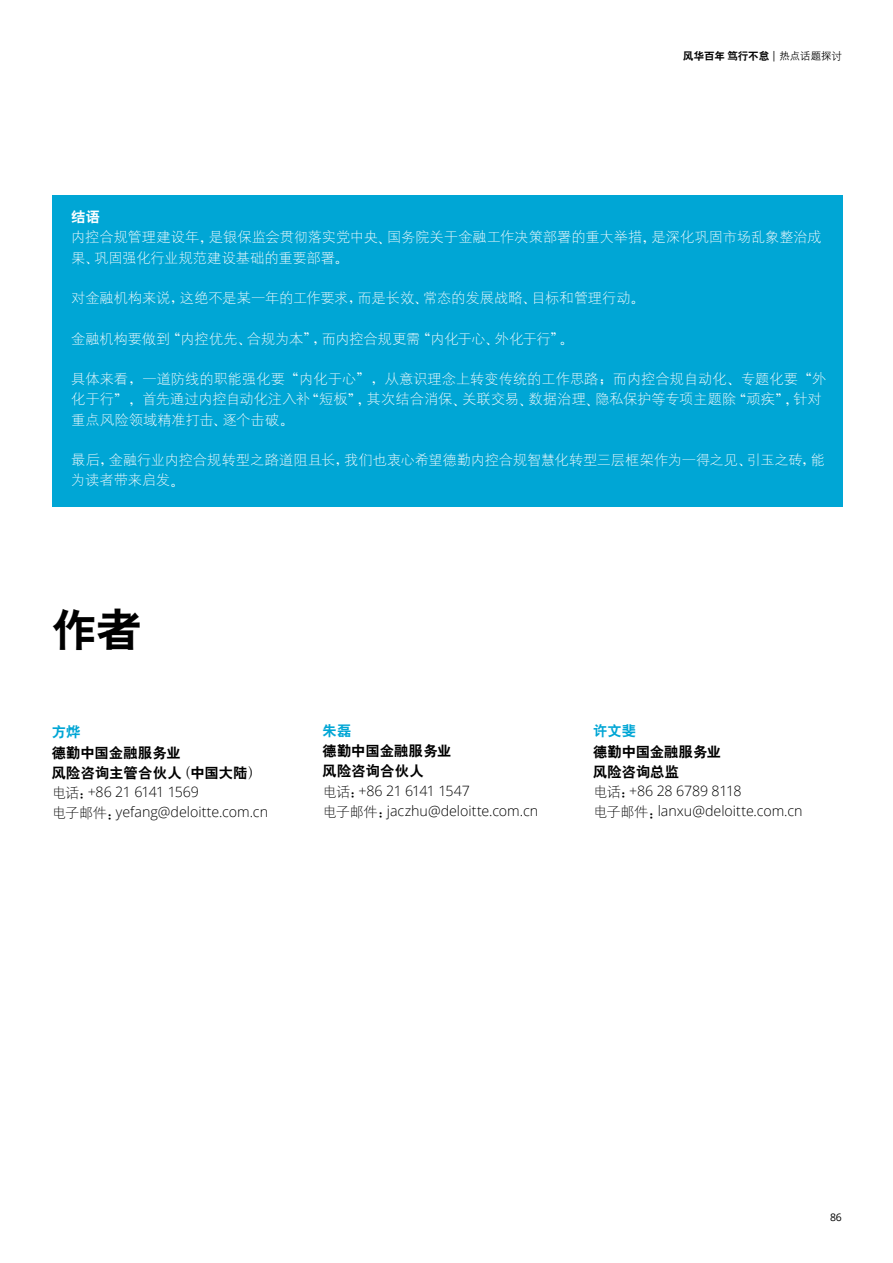
<style>
.page{position:relative;width:893px;height:1263px;background:#fff}
.page>*{position:absolute;margin:0;border:0;box-sizing:border-box;transform-origin:0 0}
.t1{font:45px "H Yb 2 gj";color:#000}
.t2{font:14.25px/20.2px "H Yg 1 gj";color:#fff}
.t3{font:300 14.25px/20.2px "Open Sans";letter-spacing:-.005em;color:#000}
.t4{font:14.25px/20.2px "H Yb 2 gj";letter-spacing:.005em;color:#000}
.t5{font:14.25px "H Yb 2 gj";letter-spacing:.01em;color:#00a6d5}
.t6{font:14.25px "H Yb 2 gj";color:#fff}
.t7{font:10.5px "H Yb 2 gj";letter-spacing:-.01em;color:#000}
.t8{font:10.5px "Open Sans";color:#000}
.s1{font-family:"Open Sans"}
.s2{font-family:"H Yg 2 gj"}
.s3{font-family:"H Ya 6 gj"}
.s4{font-family:"H Yg 1 gj";font-weight:400}
.s5{font-family:"H Ya 6 gj";font-weight:400}
</style>
<div class="page">
<div style="left:52px;top:195px;width:791px;height:311px;background:#00a6d5"></div>
<p class="t7" style="left:683px;top:51px;width:160px">风华百年笃行不怠 <span class="s1">|</span> <span class="s2">热点话题探讨</span></p>
<p class="t6" style="left:71px;top:210px;width:30px">结语</p>
<p class="t2" style="left:71px;top:227px;width:752px">内控合规管理建设年<span class="s3">，</span>是银保监会贯彻落实党中央<span class="s3">、</span>国务院关于金融工作决策部署的重大举措<span class="s3">，</span>是深化巩固市场乱象整治成果<span class="s3">、</span>巩固强化行业规范建设基础的重要部署<span class="s3">。</span></p>
<p class="t2" style="left:71px;top:288px;width:575px">对金融机构来说<span class="s3">，</span>这绝不是某一年的工作要求<span class="s3">，</span>而是长效<span class="s3">、</span>常态的发展战略<span class="s3">、</span>目标和管理行动<span class="s3">。</span></p>
<p class="t2" style="left:71px;top:328px;width:504px">金融机构要做到<span class="s3">“</span>内控优先<span class="s3">、</span>合规为本<span class="s3">”，</span>而内控合规更需<span class="s3">“</span>内化于心<span class="s3">、</span>外化于行<span class="s3">”。</span></p>
<p class="t2" style="left:71px;top:369px;width:757px">具体来看<span class="s3">，</span>一道防线的职能强化要<span class="s3">“</span>内化于心<span class="s3">”，</span>从意识理念上转变传统的工作思路<span class="s3">；</span>而内控合规自动化<span class="s3">、</span>专题化要<span class="s3">“</span>外化于行<span class="s3">”，</span>首先通过内控自动化注入补<span class="s3">“</span>短板<span class="s3">”，</span>其次结合消保<span class="s3">、</span>关联交易<span class="s3">、</span>数据治理<span class="s3">、</span>隐私保护等专项主题除<span class="s3">“</span>顽疾<span class="s3">”，</span>针对重点风险领域精准打击<span class="s3">、</span>逐个击破<span class="s3">。</span></p>
<p class="t2" style="left:71px;top:450px;width:755px">最后<span class="s3">，</span>金融行业内控合规转型之路道阻且长<span class="s3">，</span>我们也衷心希望德勤内控合规智慧化转型三层框架作为一得之见<span class="s3">、</span>引玉之砖<span class="s3">，</span>能为读者带来启发<span class="s3">。</span></p>
<h1 class="t1" style="left:52px;top:607px;width:91px">作者</h1>
<p class="t5" style="left:52px;top:725px;width:30px">方烨</p>
<p class="t4" style="left:52px;top:742px;width:211px">德勤中国金融服务业<br>风险咨询主管合伙人<span class="s3">（</span>中国大陆<span class="s3">）</span></p>
<p class="t3" style="left:52px;top:781px;width:218px"><span class="s4">电话</span><span class="s5">：</span>+86 21 6141 1569<br><span class="s4">电子邮件</span><span class="s5">：</span>yefang@deloitte.com.cn</p>
<p class="t5" style="left:322px;top:723px;width:30px">朱磊</p>
<p class="t4" style="left:322px;top:741px;width:131px">德勤中国金融服务业风险咨询合伙人</p>
<p class="t3" style="left:322px;top:780px;width:217px"><span class="s4">电话</span><span class="s5">：</span>+86 21 6141 1547<br><span class="s4">电子邮件</span><span class="s5">：</span>jaczhu@deloitte.com.cn</p>
<p class="t5" style="left:593px;top:724px;width:44px">许文斐</p>
<p class="t4" style="left:593px;top:741px;width:129px">德勤中国金融服务业风险咨询总监</p>
<p class="t3" style="left:593px;top:780px;width:211px"><span class="s4">电话</span><span class="s5">：</span>+86 28 6789 8118<br><span class="s4">电子邮件</span><span class="s5">：</span>lanxu@deloitte.com.cn</p>
<p class="t8" style="left:830px;top:1210px;width:13px">86</p>
</div>
